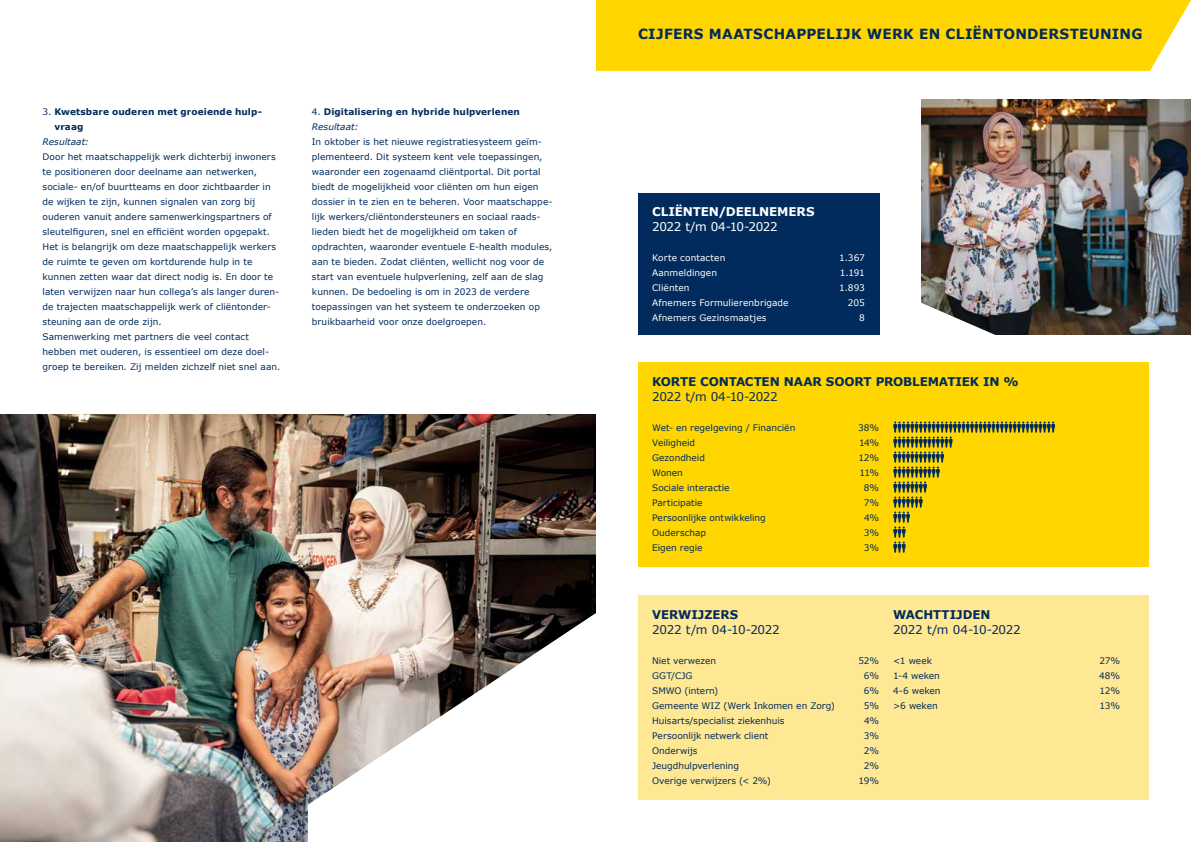
<style>
.page{position:relative;width:1191px;height:842px;background:#fff}
.page>*{position:absolute;margin:0;border:0;box-sizing:border-box;transform-origin:0 0}
.t1{font:700 14px "Verdana";letter-spacing:.015em;color:#002b5c}
.t2{font:700 12px "Verdana";letter-spacing:-.03em;color:#002b5c}
.t3{font:12px "Verdana";letter-spacing:-.03em;color:#002b5c}
.t4{font:700 12px "Verdana";color:#fff}
.t5{font:12px "Verdana";letter-spacing:-.04em;color:#fff}
.t6{font:9px/15px "Verdana";letter-spacing:.005em;color:#002b5c}
.t7{font:9px "Verdana";letter-spacing:.005em;color:#fff}
.t8{font:700 9px/15px "Verdana";letter-spacing:.01em;color:#002b5c}
.t9{font:italic 9px "Verdana";color:#002b5c}
.s1{font-weight:400}
.s2{font-weight:400;font-style:italic}
</style>
<div class="page">
<img style="left:0;top:415px;width:595px;height:427px">
<svg style="left:308px;top:613px;width:601px;height:229px"></svg>
<img style="left:921px;top:99px;width:270px;height:235px">
<svg style="left:702px;top:284px;width:370px;height:79px"></svg>
<div style="left:596px;top:0;width:595px;height:71px;background:#ffd600"></div>
<div style="left:638px;top:193px;width:241px;height:141px;background:#002b5c"></div>
<div style="left:638px;top:595px;width:510px;height:204px;background:#ffe894"></div>
<div style="left:638px;top:363px;width:510px;height:204px;background:#ffd600"></div>
<svg style="left:893px;top:421px;width:162px;height:132px"></svg>
<p class="t8" style="left:55px;top:104px;width:209px;text-indent:-12px"><span class="s1">3.</span> KWETSBARE OUDEREN MET GROEIENDE HULP-<br>VRAAG</p>
<p class="t9" style="left:43px;top:136px;width:48px">Resultaat:</p>
<p class="t6" style="left:43px;top:149px;width:239px">Door het maatschappelijk werk dichterbij inwoners te positioneren door deelname aan netwerken, sociale- en/of buurtteams en door zichtbaarder in de wijken te zijn, kunnen signalen van zorg bij ouderen vanuit andere samenwerkingspartners of sleutelfiguren, snel en efficiënt worden opgepakt.<br>Het is belangrijk om deze maatschappelijk werkers de ruimte te geven om kortdurende hulp in te kunnen zetten waar dat direct nodig is. En door te laten verwijzen naar hun collega’s als langer duren&shy;de trajecten maatschappelijk werk of cliëntonder&shy;steuning aan de orde zijn.<br>Samenwerking met partners die veel contact hebben met ouderen, is essentieel om deze doel&shy;groep te bereiken. Zij melden zichzelf niet snel aan.</p>
<p class="t8" style="left:312px;top:104px;width:210px"><span class="s1">4.</span> DIGITALISERING EN HYBRIDE HULPVERLENEN<br><span class="s2">Resultaat:</span></p>
<p class="t6" style="left:312px;top:134px;width:242px">In oktober is het nieuwe registratiesysteem geïm&shy;plementeerd. Dit systeem kent vele toepassingen, waaronder een zogenaamd cliëntportal. Dit portal biedt de mogelijkheid voor cliënten om hun eigen dossier in te zien en te beheren. Voor maatschappe&shy;lijk werkers/cliëntondersteuners en sociaal raads&shy;lieden biedt het de mogelijkheid om taken of opdrachten, waaronder eventuele E-health modules, aan te bieden. Zodat cliënten, wellicht nog voor de start van eventuele hulpverlening, zelf aan de slag kunnen. De bedoeling is om in 2023 de verdere toepassingen van het systeem te onderzoeken op bruikbaarheid voor onze doelgroepen.</p>
<h1 class="t1" style="left:638px;top:25px;width:46px">CIJ FERS</h1>
<h1 class="t1" style="left:709px;top:25px;width:12px">MAATSCHAPPELIJK</h1>
<h1 class="t1" style="left:867px;top:25px;width:13px">WERK</h1>
<h1 class="t1" style="left:919px;top:25px;width:36px">EN CLI</h1>
<h1 class="t1" style="left:972px;top:25px;width:22px">ËNTON</h1>
<h1 class="t1" style="left:1027px;top:25px;width:23px">DERSTE</h1>
<h1 class="t1" style="left:1088px;top:25px;width:22px">UNIN</h1>
<h1 class="t1" style="left:1131px;top:25px;width:13px">G</h1>
<h2 class="t4" style="left:652px;top:204px;width:41px">CLIËNTEN</h2>
<h2 class="t4" style="left:718px;top:204px;width:27px">/DEELNEMERS</h2>
<h2 class="t5" style="left:652px;top:219px;width:127px">2022 t/m 04-10-2022</h2>
<p class="t7" style="left:652px;top:252px;width:75px">Korte contacten</p>
<p class="t7" style="left:839px;top:252px;width:27px">1.367</p>
<p class="t7" style="left:652px;top:267px;width:66px">Aanmeldingen</p>
<p class="t7" style="left:840px;top:267px;width:26px">1.191</p>
<p class="t7" style="left:652px;top:282px;width:39px">Cliënten</p>
<p class="t7" style="left:839px;top:282px;width:27px">1.893</p>
<p class="t7" style="left:652px;top:297px;width:138px">Afnemers Formulierenbrigade</p>
<p class="t7" style="left:848px;top:297px;width:18px">205</p>
<p class="t7" style="left:652px;top:312px;width:116px">Afnemers Gezinsmaatjes</p>
<p class="t7" style="left:859px;top:312px;width:7px">8</p>
<h2 class="t2" style="left:652px;top:374px;width:19px">KORTE</h2>
<h2 class="t2" style="left:700px;top:374px;width:10px">CONTACTEN</h2>
<h2 class="t2" style="left:783px;top:374px;width:11px">NAAR</h2>
<h2 class="t2" style="left:826px;top:374px;width:11px">SOORT</h2>
<h2 class="t2" style="left:875px;top:374px;width:10px">PRO</h2>
<h2 class="t2" style="left:903px;top:374px;width:19px">BLEMATIEK</h2>
<h2 class="t2" style="left:983px;top:374px;width:37px">IN %</h2>
<h2 class="t3" style="left:652px;top:389px;width:127px">2022 t/m 04-10-2022</h2>
<p class="t6" style="left:652px;top:420px;width:145px">Wet- en regelgeving / Financiën</p>
<p class="t6" style="left:858px;top:420px;width:22px">38%</p>
<p class="t6" style="left:652px;top:435px;width:44px">Veiligheid</p>
<p class="t6" style="left:859px;top:435px;width:22px">14%</p>
<p class="t6" style="left:652px;top:450px;width:54px">Gezondheid</p>
<p class="t6" style="left:858px;top:450px;width:22px">12%</p>
<p class="t6" style="left:652px;top:465px;width:32px">Wonen</p>
<p class="t6" style="left:859px;top:465px;width:21px">11%</p>
<p class="t6" style="left:652px;top:480px;width:79px">Sociale interactie</p>
<p class="t6" style="left:864px;top:480px;width:17px">8%</p>
<p class="t6" style="left:652px;top:495px;width:52px">Participatie</p>
<p class="t6" style="left:864px;top:495px;width:17px">7%</p>
<p class="t6" style="left:652px;top:510px;width:115px">Persoonlijke ontwikkeling</p>
<p class="t6" style="left:864px;top:510px;width:16px">4%</p>
<p class="t6" style="left:652px;top:525px;width:55px">Ouderschap</p>
<p class="t6" style="left:864px;top:525px;width:17px">3%</p>
<p class="t6" style="left:652px;top:540px;width:52px">Eigen regie</p>
<p class="t6" style="left:864px;top:540px;width:17px">3%</p>
<h2 class="t2" style="left:652px;top:607px;width:9px">VERWIJZERS</h2>
<h2 class="t3" style="left:652px;top:622px;width:129px">2022 t/m 04-10-2022</h2>
<p class="t6" style="left:652px;top:653px;width:65px">Niet verwezen</p>
<p class="t6" style="left:858px;top:653px;width:22px">52%</p>
<p class="t6" style="left:652px;top:668px;width:42px">GGT/CJG</p>
<p class="t6" style="left:864px;top:668px;width:17px">6%</p>
<p class="t6" style="left:652px;top:683px;width:68px">SMWO (intern)</p>
<p class="t6" style="left:864px;top:683px;width:17px">6%</p>
<p class="t6" style="left:652px;top:698px;width:184px">Gemeente WIZ (Werk Inkomen en Zorg)</p>
<p class="t6" style="left:864px;top:698px;width:17px">5%</p>
<p class="t6" style="left:652px;top:713px;width:134px">Huisarts/specialist ziekenhuis</p>
<p class="t6" style="left:864px;top:713px;width:16px">4%</p>
<p class="t6" style="left:652px;top:728px;width:117px">Persoonlijk netwerk client</p>
<p class="t6" style="left:864px;top:728px;width:17px">3%</p>
<p class="t6" style="left:652px;top:743px;width:47px">Onderwijs</p>
<p class="t6" style="left:864px;top:743px;width:17px">2%</p>
<p class="t6" style="left:652px;top:758px;width:88px">Jeugdhulpverlening</p>
<p class="t6" style="left:864px;top:758px;width:17px">2%</p>
<p class="t6" style="left:652px;top:773px;width:120px">Overige verwijzers (&lt; 2%)</p>
<p class="t6" style="left:858px;top:773px;width:22px">19%</p>
<h2 class="t2" style="left:893px;top:607px;width:22px">WACHTTIJ</h2>
<h2 class="t2" style="left:962px;top:607px;width:19px">DEN</h2>
<h2 class="t3" style="left:893px;top:622px;width:129px">2022 t/m 04-10-2022</h2>
<p class="t6" style="left:893px;top:653px;width:40px">&lt;1 week</p>
<p class="t6" style="left:1099px;top:653px;width:22px">27%</p>
<p class="t6" style="left:893px;top:668px;width:48px">1-4 weken</p>
<p class="t6" style="left:1099px;top:668px;width:23px">48%</p>
<p class="t6" style="left:893px;top:683px;width:49px">4-6 weken</p>
<p class="t6" style="left:1099px;top:683px;width:22px">12%</p>
<p class="t6" style="left:893px;top:698px;width:46px">&gt;6 weken</p>
<p class="t6" style="left:1099px;top:698px;width:22px">13%</p>
</div>
